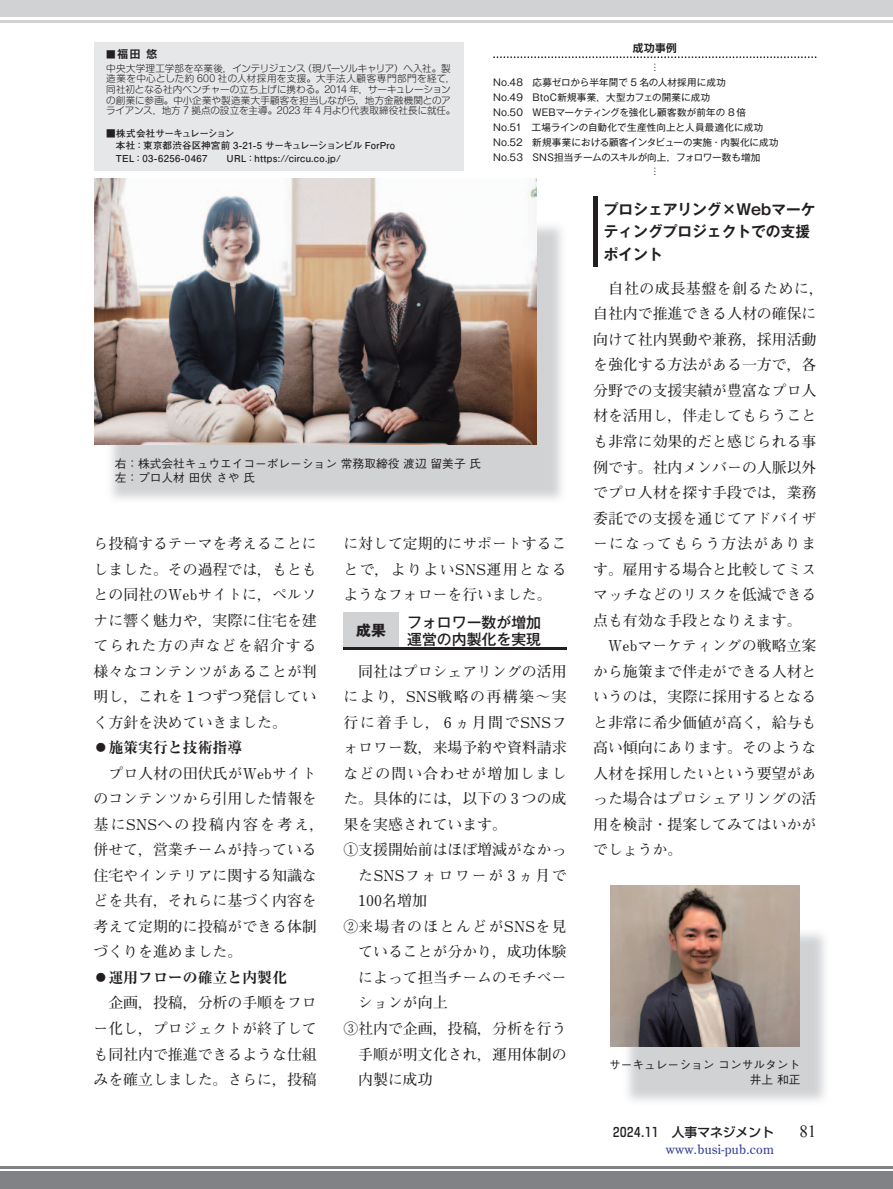
<style>
.page{position:relative;width:893px;height:1189px;background:#fff}
.page>*{position:absolute;margin:0;border:0;box-sizing:border-box;transform-origin:0 0}
.t1{font:16.95px "Times New Roman";color:#231f20}
.t2{font:14.85px/25.5px "Futo Min A101 Pr 6 N Bold 90 msp RKSJ H";color:#231f20;text-align:justify}
.t3{font:14.85px/22.4px "Gothic MB101 Pr 6 N De Bold 90 msp RKSJ H";color:#231f20}
.t4{font:14.85px "Futo Min A101 Pr 6 N Bold 90 msp RKSJ H";letter-spacing:.095em;color:#231f20}
.t5{font:14.85px "Ryumin Pr 6 N Ex Bold 90 msp RKSJ H";color:#231f20}
.t6{font:14.85px/17px "Gothic MB101 Pr 6 N Medium 90 msp RKSJ H";color:#231f20}
.t7{font:14.85px "Futo Min A101 Pr 6 N Bold 90 msp RKSJ H";letter-spacing:.125em;color:#231f20}
.t8{font:14.85px "Futo Min A101 Pr 6 N Bold 90 msp RKSJ H";letter-spacing:.075em;color:#231f20}
.t9{font:14.85px "Futo Min A101 Pr 6 N Bold 90 msp RKSJ H";letter-spacing:.12em;color:#231f20}
.t10{font:14.85px "Gothic MB101 Pr 6 N Bold 90 msp RKSJ H";color:#231f20}
.t11{font:12.75px "Shin Go Pr 6 N Medium 90 msp RKSJ H";color:#231f20}
.t12{font:12.75px "Century Old Style";letter-spacing:.02em;color:#343c98}
.t13{font:11.7px/14.9px "Gothic BBB Pr 6 N Medium 90 msp RKSJ H";color:#231f20}
.t14{font:10.65px "Shin Go Pr 6 N De Bold 90 msp RKSJ H";letter-spacing:.05em;color:#231f20}
.t15{font:9.6px/10.6px "Shin M Go Pro Light 90 msp RKSJ H";letter-spacing:.005em;color:#231f20}
.t16{font:9.6px "Gothic MB101 Pr 6 N Regular 90 msp RKSJ H";letter-spacing:.005em;color:#231f20}
.t17{font:9.6px/12.3px "Futo Go B101 Pr 6 N Bold 90 msp RKSJ H";letter-spacing:.02em;color:#231f20}
.s1{font-size:9.6px}
</style>
<div class="page">
<div style="left:0;top:1171px;width:893px;height:17px;background:#808285"></div>
<hr style="left:0;top:1165px;width:893px;height:3px;background:#808285">
<div style="left:0;top:0;width:893px;height:17px;background:#d1d2d4"></div>
<hr style="left:0;top:20px;width:893px;height:3px;background:#d1d2d4">
<div style="left:343px;top:612px;width:56px;height:36px;background:#d1d2d4"></div>
<hr style="left:343px;top:647px;width:56px;height:1px;background:#231f20">
<hr style="left:343px;top:648px;width:56px;height:1px;background:#231f20">
<hr style="left:399px;top:647px;width:168px;height:1px;background:#231f20">
<hr style="left:399px;top:648px;width:168px;height:1px;background:#231f20">
<hr style="left:593px;top:197px;width:4px;height:70px;background:#231f20">
<div style="left:94px;top:43px;width:369px;height:128px;background:#e6e7e9"></div>
<svg style="left:493px;top:56px;width:323px;height:2px"></svg>
<img style="left:111px;top:226px;width:451px;height:274px">
<img style="left:94px;top:178px;width:442px;height:267px">
<img style="left:622px;top:927px;width:203px;height:174px">
<img style="left:610px;top:885px;width:189px;height:161px">
<p class="t14" style="left:106px;top:50px;width:52px"><span class="s1">■</span>福田 悠</p>
<p class="t15" style="left:106px;top:64px;width:351px">中央大学理工学部を卒業後，インテリジェンス（現パーソルキャリア）へ入社。製造業を中心とした約 600 社の人材採用を支援。大手法人顧客専門部門を経て，同社初となる社内ベンチャーの立ち上げに携わる。2014 年，サーキュレーションの創業に参画。中小企業や製造業大手顧客を担当しながら，地方金融機関とのアライアンス，地方 7 拠点の設立を主導。2023 年 4 月より代表取締役社長に就任。</p>
<p class="t17" style="left:116px;top:129px;width:281px;text-indent:-10px">■株式会社サーキュレーション<br>本社：東京都渋谷区神宮前 3-21-5 サーキュレーションビル ForPro<br>TEL：03-6256-0467　　URL：https://circu.co.jp/</p>
<p class="t14" style="left:633px;top:44px;width:45px">成功事例</p>
<p class="t16" style="left:650px;top:64px;width:11px">…</p>
<p class="t16" style="left:493px;top:79px;width:234px">No.48　 応募ゼロから半年間で 5 名の人材採用に成功</p>
<p class="t16" style="left:493px;top:94px;width:219px">No.49　 BtoC新規事業，大型カフェの開業に成功</p>
<p class="t16" style="left:493px;top:109px;width:254px">No.50　 WEBマーケティングを強化し顧客数が前年の 8 倍</p>
<p class="t16" style="left:493px;top:123px;width:272px">No.51　 工場ラインの自動化で生産性向上と人員最適化に成功</p>
<p class="t16" style="left:493px;top:138px;width:287px">No.52　 新規事業における顧客インタビューの実施・内製化に成功</p>
<p class="t16" style="left:493px;top:153px;width:269px">No.53　 SNS担当チームのスキルが向上，フォロワー数も増加</p>
<p class="t16" style="left:650px;top:168px;width:11px">…</p>
<p class="t13" style="left:115px;top:457px;width:368px">右：株式会社キュウエイコーポレーション 常務取締役 渡辺 留美子 氏左：プロ人材 田伏 さや 氏</p>
<p class="t2" style="left:94px;top:533px;width:225px">ら投稿するテーマを考えることにしました。その過程では，もともとの同社のWebサイトに，ペルソナに響く魅力や，実際に住宅を建てられた方の声などを紹介する様々なコンテンツがあることが判明し，これを 1 つずつ発信していく方針を決めていきました。</p>
<p class="t5" style="left:94px;top:742px;width:150px">● 施策実行と技術指導</p>
<p class="t2" style="left:94px;top:762px;width:232px;text-align:left;text-indent:15px">プロ人材の田伏氏がWebサイトのコンテンツから引用した情報を基にSNSへの投稿内容を考え，併せて，営業チームが持っている住宅やインテリアに関する知識などを共有，それらに基づく内容を考えて定期的に投稿ができる体制づくりを進めました。</p>
<p class="t5" style="left:94px;top:971px;width:195px">● 運用フローの確立と内製化</p>
<p class="t2" style="left:94px;top:992px;width:225px;text-indent:15px">企画，投稿，分析の手順をフロー化し，プロジェクトが終了しても同社内で推進できるような仕組みを確立しました。さらに，投稿</p>
<p class="t2" style="left:343px;top:532px;width:225px">に対して定期的にサポートすることで，よりよいSNS運用となるようなフォローを行いました。</p>
<p class="t10" style="left:356px;top:624px;width:31px">成果</p>
<p class="t6" style="left:407px;top:615px;width:135px">フォロワー数が増加運営の内製化を実現</p>
<p class="t2" style="left:343px;top:660px;width:225px">　同社はプロシェアリングの活用</p>
<p class="t4" style="left:343px;top:691px;width:225px">により，SNS戦略の再構築～実</p>
<p class="t7" style="left:343px;top:716px;width:225px">行に着手し， 6ヵ月間でSNSフ</p>
<p class="t2" style="left:343px;top:737px;width:225px">ォロワー数，来場予約や資料請求</p>
<p class="t8" style="left:343px;top:767px;width:225px">などの問い合わせが増加しまし</p>
<p class="t2" style="left:343px;top:788px;width:225px">た。具体的には，以下の 3 つの成</p>
<p class="t2" style="left:343px;top:813px;width:165px">果を実感されています。</p>
<p class="t2" style="left:343px;top:839px;width:225px">① 支援開始前はほぼ増減がなかっ</p>
<p class="t9" style="left:358px;top:869px;width:210px">たSNSフォロワーが 3ヵ月で</p>
<p class="t2" style="left:358px;top:890px;width:70px">100名増加</p>
<p class="t4" style="left:343px;top:920px;width:225px">② 来場者のほとんどがSNSを見</p>
<p class="t2" style="left:358px;top:941px;width:210px">ていることが分かり，成功体験</p>
<p class="t2" style="left:358px;top:966px;width:210px">によって担当チームのモチベー</p>
<p class="t2" style="left:358px;top:992px;width:91px">ションが向上</p>
<p class="t2" style="left:343px;top:1017px;width:225px">③ 社内で企画，投稿，分析を行う</p>
<p class="t2" style="left:358px;top:1043px;width:210px">手順が明文化され，運用体制の</p>
<p class="t2" style="left:358px;top:1068px;width:76px">内製に成功</p>
<p class="t3" style="left:604px;top:200px;width:213px">プロシェアリング×Webマーケティングプロジェクトでの支援ポイント</p>
<p class="t2" style="left:593px;top:277px;width:232px;text-align:left">　自社の成長基盤を創るために，自社内で推進できる人材の確保に向けて社内異動や兼務，採用活動を強化する方法がある一方で，各分野での支援実績が豊富なプロ人材を活用し，伴走してもらうことも非常に効果的だと感じられる事例です。社内メンバーの人脈以外でプロ人材を探す手段では，業務委託での支援を通じてアドバイザーになってもらう方法があります。雇用する場合と比較してミスマッチなどのリスクを低減できる点も有効な手段となりえます。　Webマーケティングの戦略立案から施策まで伴走ができる人材というのは，実際に採用するとなると非常に希少価値が高く，給与も高い傾向にあります。そのような人材を採用したいという要望があった場合はプロシェアリングの活用を検討・提案してみてはいかがでしょうか。</p>
<p class="t13" style="left:609px;top:1058px;width:193px;text-align:right">サーキュレーション コンサルタント　井上 和正</p>
<p class="t11" style="left:613px;top:1127px;width:162px">2024.11　人事マネジメント</p>
<p class="t1" style="left:799px;top:1122px;width:19px">81</p>
<p class="t12" style="left:666px;top:1144px;width:109px">www.busi-pub.com</p>
</div>
